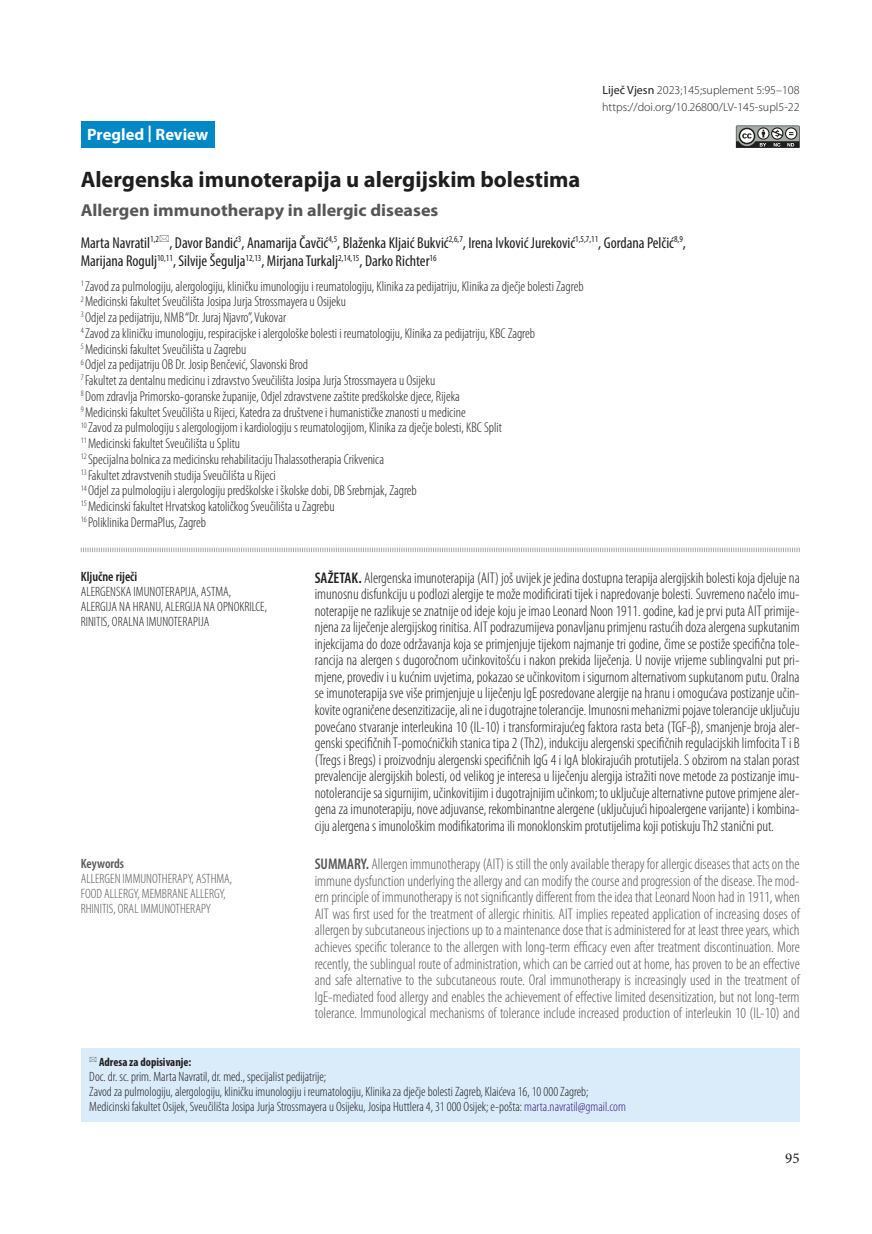
<style>
.page{position:relative;width:872px;height:1234px;background:#fff}
.page>*{position:absolute;margin:0;border:0;box-sizing:border-box;transform-origin:0 0}
.t1{font:700 22.5px "Myriad Pro";color:#1f1e1f}
.t2{font:700 17.25px "Myriad Pro";color:#565557;scale:1.05 1}
.t3{font:700 16.5px "Myriad Pro";color:#fff}
.t4{font:condensed 15.75px/18.8px "Myriad Pro";color:#1f1e1f}
.t5{font:300 condensed 15.45px/16.5px "Myriad Pro";color:#1f1e1f;text-align:justify}
.t6{font:300 condensed 15.45px/16.5px "Myriad Pro";color:#565557;text-align:justify}
.t7{font:15px "Minion Pro";color:#1f1e1f}
.t8{font:300 condensed 14.25px/15.8px "Myriad Pro";color:#1f1e1f}
.t9{font:300 condensed 13.5px/15px "Myriad Pro";color:#1f1e1f}
.t10{font:300 condensed 13.5px/15px "Myriad Pro";color:#565557}
.t11{font:600 condensed 13.5px "Myriad Pro";color:#1f1e1f}
.t12{font:600 condensed 13.5px "Myriad Pro";letter-spacing:-.005em;color:#565557}
.t13{font:300 12px/16.5px "Myriad Pro";color:#1f1e1f}
.t14{font:700 condensed 12px "Myriad Pro";color:#1f1e1f}
.s1{font-weight:400}
.s2{font-weight:600}
.s3{color:#371d7c}
</style>
<div class="page">
<svg style="left:736px;top:125px;width:63px;height:23px"></svg>
<div style="left:81px;top:1047px;width:718px;height:73px;background:#daebf9"></div>
<div style="left:81px;top:121px;width:134px;height:27px;background:#0087c5"></div>
<svg style="left:80px;top:547px;width:720px;height:6px"></svg>
<p class="t3" style="left:87px;top:123px;width:123px">Pregled | Review</p>
<p class="t13" style="left:602px;top:82px;width:199px"><span class="s1">Liječ Vjesn</span> 2023;145;suplement 5:95–108 https://doi.org/10.26800/LV-145-supl5-22</p>
<h1 class="t1" style="left:81px;top:165px;width:501px">Alergenska imunoterapija u alergijskim bolestima</h1>
<p class="t2" style="left:81px;top:199px;width:342px">Allergen immunotherapy in allergic diseases</p>
<p class="t4" style="left:81px;top:233px;width:606px">Marta Navratil<sup>1,2</sup> , Davor Bandić<sup>3</sup>, Anamarija Čavčić<sup>4,5</sup>, Blaženka Kljaić Bukvić<sup>2,6,7</sup>, Irena Ivković Jureković<sup>1,5,7,11</sup>, Gordana Pelčić<sup>8,9</sup>,<br>Marijana Rogulj<sup>10,11</sup>, Silvije Šegulja<sup>12,13</sup>, Mirjana Turkalj<sup>2,14,15</sup>, Darko Richter<sup>16</sup></p>
<p class="t8" style="left:81px;top:278px;width:504px"><sup>1</sup> Zavod za pulmologiju, alergologiju, kliničku imunologiju i reumatologiju, Klinika za pedijatriju, Klinika za dječje bolesti Zagreb <sup>2</sup> Medicinski fakultet Sveučilišta Josipa Jurja Strossmayera u Osijeku<br><sup>3</sup> Odjel za pedijatriju, NMB “Dr. Juraj Njavro”, Vukovar<br><sup>4</sup> Zavod za kliničku imunologiju, respiracijske i alergološke bolesti i reumatologiju, Klinika za pedijatriju, KBC Zagreb<br><sup>5</sup> Medicinski fakultet Sveučilišta u Zagrebu<br><sup>6</sup> Odjel za pedijatriju OB Dr. Josip Benčević, Slavonski Brod<br><sup>7</sup> Fakultet za dentalnu medicinu i zdravstvo Sveučilišta Josipa Jurja Strossmayera u Osijeku<br><sup>8</sup> Dom zdravlja Primorsko-goranske županije, Odjel zdravstvene zaštite predškolske djece, Rijeka<br><sup>9</sup> Medicinski fakultet Sveučilišta u Rijeci, Katedra za društvene i humanističke znanosti u medicine<br><sup>10</sup> Zavod za pulmologiju s alergologijom i kardiologiju s reumatologijom, Klinika za dječje bolesti, KBC Split<br><sup>11</sup> Medicinski fakultet Sveučilišta u Splitu<br><sup>12</sup> Specijalna bolnica za medicinsku rehabilitaciju Thalassotherapia Crikvenica<br><sup>13</sup> Fakultet zdravstvenih studija Sveučilišta u Rijeci<br><sup>14</sup> Odjel za pulmologiju i alergologiju predškolske i školske dobi, DB Srebrnjak, Zagreb<br><sup>15</sup> Medicinski fakultet Hrvatskog katoličkog Sveučilišta u Zagrebu<br><sup>16</sup> Poliklinika DermaPlus, Zagreb</p>
<p class="t11" style="left:81px;top:568px;width:58px">Ključne riječi</p>
<p class="t9" style="left:81px;top:584px;width:188px">ALERGENSKA IMUNOTERAPIJA, ASTMA,<br>ALERGIJA NA HRANU, ALERGIJA NA OPNOKRILCE,<br>RINITIS, ORALNA IMUNOTERAPIJA</p>
<p class="t12" style="left:81px;top:855px;width:45px">Keywords</p>
<p class="t10" style="left:81px;top:870px;width:153px">ALLERGEN IMMUNOTHERAPY, ASTHMA,<br>FOOD ALLERGY, MEMBRANE ALLERGY,<br>RHINITIS, ORAL IMMUNOTHERAPY</p>
<p class="t5" style="left:315px;top:569px;width:486px"><span class="s2">SAŽETAK.</span> Alergenska imunoterapija (AIT) još uvijek je jedina dostupna terapija alergijskih bolesti koja djeluje na imunosnu disfunkciju u podlozi alergije te može modificirati tijek i napredovanje bolesti. Suvremeno načelo imu&shy;noterapije ne razlikuje se znatnije od ideje koju je imao Leonard Noon 1911. godine, kad je prvi puta AIT primije&shy;njena za liječenje alergijskog rinitisa. AIT podrazumijeva ponavljanu primjenu rastućih doza alergena supkutanim injekcijama do doze održavanja koja se primjenjuje tijekom najmanje tri godine, čime se postiže specifična tole&shy;rancija na alergen s dugoročnom učinkovitošću i nakon prekida liječenja. U novije vrijeme sublingvalni put pri&shy;mjene, provediv i u kućnim uvjetima, pokazao se učinkovitom i sigurnom alternativom supkutanom putu. Oralna se imunoterapija sve više primjenjuje u liječenju IgE posredovane alergije na hranu i omogućava postizanje učin&shy;kovite ograničene desenzitizacije, ali ne i dugotrajne tolerancije. Imunosni mehanizmi pojave tolerancije uključuju povećano stvaranje interleukina 10 (IL-10) i transformirajućeg faktora rasta beta (TGF-β), smanjenje broja aler&shy;genski specifičnih T-pomoćničkih stanica tipa 2 (Th2), indukciju alergenski specifičnih regulacijskih limfocita T i B (Tregs i Bregs) i proizvodnju alergenski specifičnih IgG 4 i IgA blokirajućih protutijela. S obzirom na stalan porast prevalencije alergijskih bolesti, od velikog je interesa u liječenju alergija istražiti nove metode za postizanje imu&shy;notolerancije sa sigurnijim, učinkovitijim i dugotrajnijim učinkom; to uključuje alternativne putove primjene aler&shy;gena za imunoterapiju, nove adjuvanse, rekombinantne alergene (uključujući hipoalergene varijante) i kombina&shy;ciju alergena s imunološkim modifikatorima ili monoklonskim protutijelima koji potiskuju Th2 stanični put.</p>
<p class="t6" style="left:315px;top:855px;width:486px"><span class="s2">SUMMARY.</span> Allergen immunotherapy (AIT) is still the only available therapy for allergic diseases that acts on the immune dysfunction underlying the allergy and can modify the course and progression of the disease. The mod&shy;ern principle of immunotherapy is not significantly different from the idea that Leonard Noon had in 1911, when AIT was first used for the treatment of allergic rhinitis. AIT implies repeated application of increasing doses of allergen by subcutaneous injections up to a maintenance dose that is administered for at least three years, which achieves specific tolerance to the allergen with long-term efficacy even after treatment discontinuation. More recently, the sublingual route of administration, which can be carried out at home, has proven to be an effective and safe alternative to the subcutaneous route. Oral immunotherapy is increasingly used in the treatment of IgE-mediated food allergy and enables the achievement of effective limited desensitization, but not long-term tolerance. Immunological mechanisms of tolerance include increased production of interleukin 10 (IL-10) and</p>
<p class="t14" style="left:99px;top:1053px;width:94px">Adresa za dopisivanje:</p>
<p class="t9" style="left:89px;top:1068px;width:538px">Doc. dr. sc. prim. Marta Navratil, dr. med., specijalist pedijatrije;<br>Zavod za pulmologiju, alergologiju, kliničku imunologiju i reumatologiju, Klinika za dječje bolesti Zagreb, Klaićeva 16, 10 000 Zagreb;<br>Medicinski fakultet Osijek, Sveučilišta Josipa Jurja Strossmayera u Osijeku, Josipa Huttlera 4, 31 000 Osijek; e-pošta: <span class="s3">marta.navratil@gmail.com</span></p>
<p class="t7" style="left:785px;top:1147px;width:16px">95</p>
</div>
